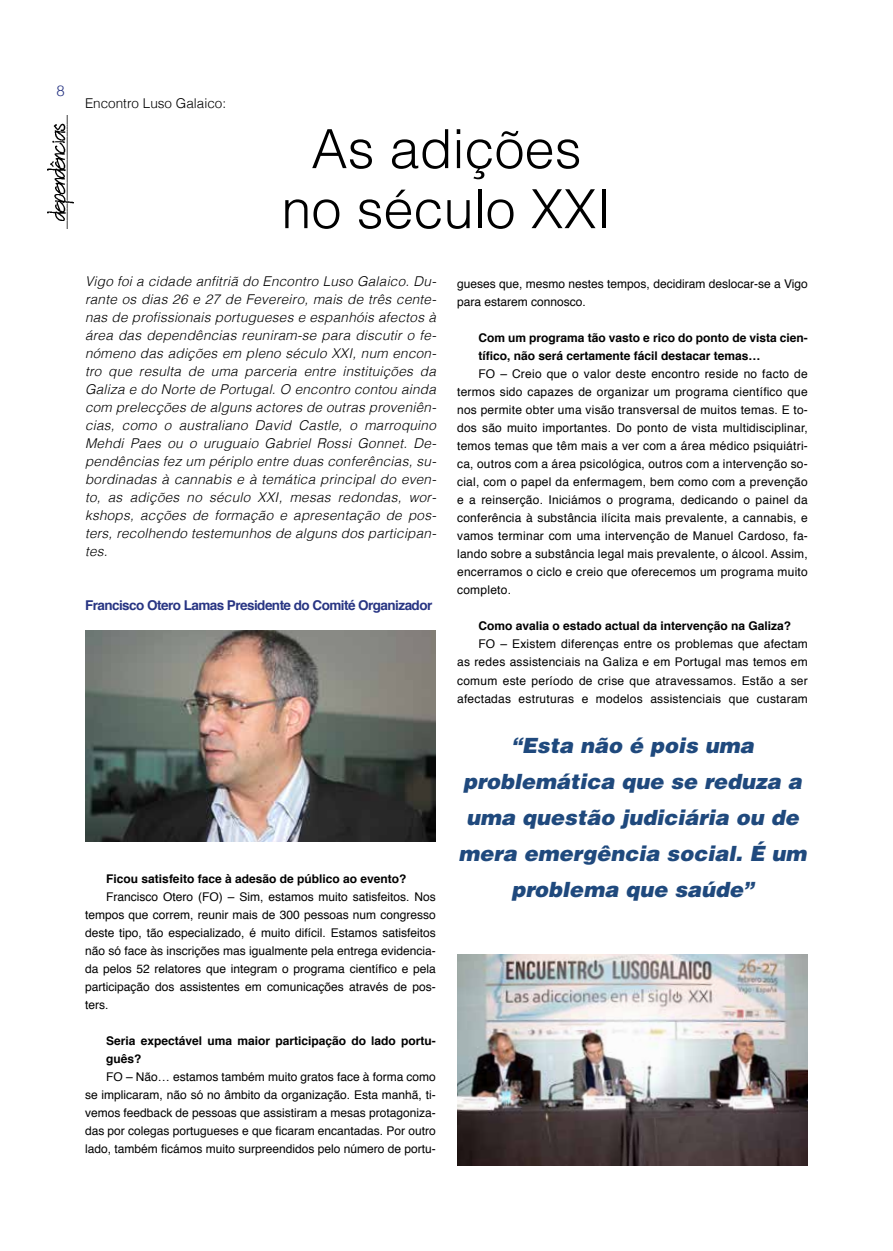
<style>
.page{position:relative;width:893px;height:1251px;background:#fff}
.page>*{position:absolute;margin:0;border:0;box-sizing:border-box;transform-origin:0 0}
.t1{font:300 54px/60px "Helvetica";color:#000;text-align:center}
.t2{font:italic 900 21px/36px "Helvetica LT Std";color:#1f497d;text-align:center}
.t3{font:300 15px "Helvetica";color:#283583}
.t4{font:italic 300 13.5px/18px "Helvetica";letter-spacing:.02em;color:#000;text-align:justify}
.t5{font:700 13.5px "Helvetica";letter-spacing:-.04em;color:#283583}
.t6{font:300 13.5px "Helvetica";color:#000}
.t7{font:12px/18px "Helvetica";color:#000;text-align:justify}
.t8{font:700 12px/18px "Helvetica";color:#000}
</style>
<div class="page">
<img style="left:48px;top:115px;width:25px;height:113px">
<img style="left:85px;top:630px;width:351px;height:210px">
<img style="left:457px;top:954px;width:351px;height:211px">
<p class="t3" style="left:56px;top:78px;width:10px">8</p>
<p class="t6" style="left:85px;top:92px;width:143px">Encontro Luso Galaico:</p>
<h1 class="t1" style="left:281px;top:115px;width:332px">As adições no século XXI</h1>
<p class="t4" style="left:85px;top:271px;width:353px">Vigo foi a cidade anfitriã do Encontro Luso Galaico. Du&shy;rante os dias 26 e 27 de Fevereiro, mais de três cente&shy;nas de profissionais portugueses e espanhóis afectos à área das dependências reuniram-se para discutir o fe&shy;nómeno das adições em pleno século XXI, num encon&shy;tro que resulta de uma parceria entre instituições da Galiza e do Norte de Portugal. O encontro contou ainda com prelecções de alguns actores de outras proveniên&shy;cias, como o australiano David Castle, o marroquino Mehdi Paes ou o uruguaio Gabriel Rossi Gonnet. De&shy;pendências fez um périplo entre duas conferências, su&shy;bordinadas à cannabis e à temática principal do even&shy;to, as adições no século XXI, mesas redondas, wor&shy;kshops, acções de formação e apresentação de pos&shy;ters, recolhendo testemunhos de alguns dos participan&shy;tes.</p>
<p class="t5" style="left:85px;top:594px;width:349px">Francisco Otero Lamas Presidente do Comité Organizador</p>
<p class="t8" style="left:106px;top:869px;width:302px">Ficou satisfeito face à adesão de público ao evento?</p>
<p class="t7" style="left:85px;top:887px;width:352px;text-indent:21px">Francisco Otero (FO) – Sim, estamos muito satisfeitos. Nos tempos que correm, reunir mais de 300 pessoas num congresso deste tipo, tão especializado, é muito difícil. Estamos satisfeitos não só face às inscrições mas igualmente pela entrega evidencia&shy;da pelos 52 relatores que integram o programa científico e pela participação dos assistentes em comunicações através de pos&shy;ters.</p>
<p class="t8" style="left:106px;top:1031px;width:331px">Seria expectável uma maior participação do lado portu&shy;guês?</p>
<p class="t7" style="left:85px;top:1067px;width:352px;text-indent:21px">FO – Não… estamos também muito gratos face à forma como se implicaram, não só no âmbito da organização. Esta manhã, ti&shy;vemos feedback de pessoas que assistiram a mesas protagoniza&shy;das por colegas portugueses e que ficaram encantadas. Por outro lado, também ficámos muito surpreendidos pelo número de portu-</p>
<p class="t7" style="left:457px;top:275px;width:352px">gueses que, mesmo nestes tempos, decidiram deslocar-se a Vigo para estarem connosco.</p>
<p class="t8" style="left:478px;top:329px;width:331px">Com um programa tão vasto e rico do ponto de vista cien&shy;tífico, não será certamente fácil destacar temas…</p>
<p class="t7" style="left:457px;top:365px;width:352px;text-indent:21px">FO – Creio que o valor deste encontro reside no facto de termos sido capazes de organizar um programa científico que nos permite obter uma visão transversal de muitos temas. E to&shy;dos são muito importantes. Do ponto de vista multidisciplinar, temos temas que têm mais a ver com a área médico psiquiátri&shy;ca, outros com a área psicológica, outros com a intervenção so&shy;cial, com o papel da enfermagem, bem como com a prevenção e a reinserção. Iniciámos o programa, dedicando o painel da conferência à substância ilícita mais prevalente, a cannabis, e vamos terminar com uma intervenção de Manuel Cardoso, fa&shy;lando sobre a substância legal mais prevalente, o álcool. Assim, encerramos o ciclo e creio que oferecemos um programa muito completo.</p>
<p class="t8" style="left:478px;top:617px;width:314px">Como avalia o estado actual da intervenção na Galiza?</p>
<p class="t7" style="left:457px;top:635px;width:352px;text-indent:21px">FO – Existem diferenças entre os problemas que afectam as redes assistenciais na Galiza e em Portugal mas temos em comum este período de crise que atravessamos. Estão a ser afectadas estruturas e modelos assistenciais que custaram</p>
<h2 class="t2" style="left:458px;top:727px;width:350px">“Esta não é pois uma problemática que se reduza a uma questão judiciária ou de mera emergência social. É um problema que saúde”</h2>
</div>
